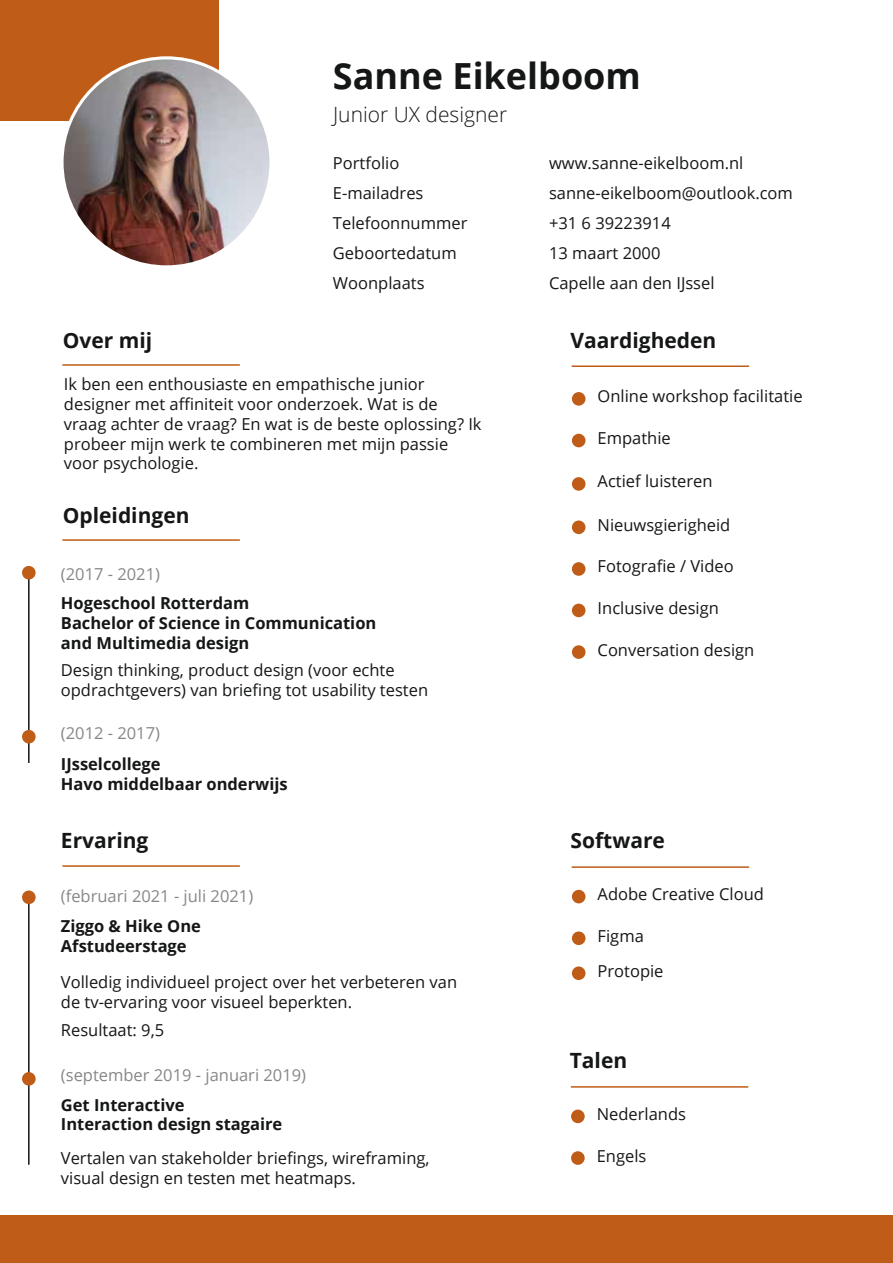
<style>
.page{position:relative;width:893px;height:1263px;background:#fff}
.page>*{position:absolute;margin:0;border:0;box-sizing:border-box;transform-origin:0 0}
.t1{font:700 36px "Open Sans";color:#151616}
.t2{font:700 21px "Open Sans";color:#151616}
.t3{font:300 21px "Open Sans";color:#151616}
.t4{font:16.5px/19.8px "Open Sans";color:#151616}
.t5{font:700 16.5px/19.8px "Open Sans";color:#151616}
.t6{font:16.5px "Open Sans";color:#878787}
</style>
<div class="page">
<div style="left:0;top:1215px;width:893px;height:48px;background:#bf5c17"></div>
<div style="left:0;top:0;width:218px;height:121px;background:#bf5c17"></div>
<hr style="left:62px;top:865px;width:178px;height:2px;background:#bf5c17">
<hr style="left:28px;top:897px;width:2px;height:268px;background:#151616">
<div style="left:22px;top:890px;width:14px;height:14px;background:#bf5c17;border-radius:50%"></div>
<div style="left:22px;top:1072px;width:14px;height:14px;background:#bf5c17;border-radius:50%"></div>
<svg style="left:61px;top:57px;width:211px;height:211px"></svg>
<img style="left:64px;top:59px;width:205px;height:206px;border-radius:103px">
<hr style="left:62px;top:539px;width:178px;height:2px;background:#bf5c17">
<hr style="left:28px;top:578px;width:2px;height:185px;background:#151616">
<div style="left:22px;top:566px;width:14px;height:13px;background:#bf5c17;border-radius:50%"></div>
<div style="left:572px;top:392px;width:13px;height:14px;background:#bf5c17;border-radius:50%"></div>
<div style="left:572px;top:434px;width:13px;height:13px;background:#bf5c17;border-radius:50%"></div>
<div style="left:572px;top:477px;width:13px;height:14px;background:#bf5c17;border-radius:50%"></div>
<div style="left:572px;top:520px;width:13px;height:14px;background:#bf5c17;border-radius:50%"></div>
<div style="left:572px;top:562px;width:13px;height:14px;background:#bf5c17;border-radius:50%"></div>
<div style="left:572px;top:604px;width:13px;height:13px;background:#bf5c17;border-radius:50%"></div>
<div style="left:572px;top:645px;width:13px;height:14px;background:#bf5c17;border-radius:50%"></div>
<div style="left:571px;top:1109px;width:14px;height:14px;background:#bf5c17;border-radius:50%"></div>
<div style="left:571px;top:1151px;width:14px;height:14px;background:#bf5c17;border-radius:50%"></div>
<div style="left:22px;top:730px;width:14px;height:13px;background:#bf5c17;border-radius:50%"></div>
<hr style="left:62px;top:364px;width:178px;height:2px;background:#bf5c17">
<hr style="left:572px;top:365px;width:177px;height:2px;background:#bf5c17">
<hr style="left:571px;top:1086px;width:177px;height:2px;background:#bf5c17">
<div style="left:572px;top:890px;width:13px;height:13px;background:#bf5c17;border-radius:50%"></div>
<div style="left:572px;top:931px;width:13px;height:14px;background:#bf5c17;border-radius:50%"></div>
<div style="left:572px;top:966px;width:13px;height:14px;background:#bf5c17;border-radius:50%"></div>
<hr style="left:572px;top:866px;width:177px;height:2px;background:#bf5c17">
<h1 class="t1" style="left:333px;top:50px;width:309px">Sanne Eikelboom</h1>
<p class="t3" style="left:333px;top:100px;width:176px">Junior UX designer</p>
<p class="t4" style="left:333px;top:153px;width:68px">Portfolio</p>
<p class="t4" style="left:549px;top:153px;width:196px">www.sanne-eikelboom.nl</p>
<p class="t4" style="left:333px;top:183px;width:92px">E-mailadres</p>
<p class="t4" style="left:549px;top:183px;width:245px">sanne-eikelboom@outlook.com</p>
<p class="t4" style="left:333px;top:213px;width:136px">Telefoonnummer</p>
<p class="t4" style="left:549px;top:213px;width:123px">+31 6 39223914</p>
<p class="t4" style="left:333px;top:243px;width:125px">Geboortedatum</p>
<p class="t4" style="left:549px;top:243px;width:113px">13 maart 2000</p>
<p class="t4" style="left:333px;top:273px;width:93px">Woonplaats</p>
<p class="t4" style="left:549px;top:273px;width:167px">Capelle aan den IJssel</p>
<p class="t2" style="left:63px;top:325px;width:91px">Over mij</p>
<p class="t2" style="left:571px;top:325px;width:147px">Vaardigheden</p>
<p class="t4" style="left:64px;top:374px;width:419px">Ik ben een enthousiaste en empathische junior designer met affiniteit voor onderzoek. Wat is de vraag achter de vraag? En wat is de beste oplossing? Ik probeer mijn werk te combineren met mijn passie voor psychologie.</p>
<p class="t2" style="left:63px;top:500px;width:128px">Opleidingen</p>
<p class="t6" style="left:61px;top:562px;width:101px">(2017 - 2021)</p>
<p class="t5" style="left:61px;top:593px;width:317px">Hogeschool Rotterdam<br>Bachelor of Science in Communication and Multimedia design</p>
<p class="t4" style="left:61px;top:660px;width:369px">Design thinking, product design (voor echte opdrachtgevers) van briefing tot usability testen</p>
<p class="t6" style="left:61px;top:721px;width:101px">(2012 - 2017)</p>
<p class="t5" style="left:61px;top:754px;width:228px">IJsselcollege<br>Havo middelbaar onderwijs</p>
<p class="t2" style="left:61px;top:825px;width:89px">Ervaring</p>
<p class="t6" style="left:61px;top:885px;width:194px">(februari 2021 - juli 2021)</p>
<p class="t5" style="left:61px;top:915px;width:142px">Ziggo &amp; Hike One<br>Afstudeerstage</p>
<p class="t4" style="left:61px;top:972px;width:398px">Volledig individueel project over het verbeteren van de tv-ervaring voor visueel beperkten.</p>
<p class="t4" style="left:61px;top:1020px;width:105px">Resultaat: 9,5</p>
<p class="t6" style="left:61px;top:1064px;width:247px">(september 2019 - januari 2019)</p>
<p class="t5" style="left:61px;top:1094px;width:223px">Get Interactive<br>Interaction design stagaire</p>
<p class="t4" style="left:61px;top:1148px;width:370px">Vertalen van stakeholder briefings, wireframing, visual design en testen met heatmaps.</p>
<p class="t4" style="left:598px;top:386px;width:206px">Online workshop facilitatie</p>
<p class="t4" style="left:598px;top:428px;width:75px">Empathie</p>
<p class="t4" style="left:598px;top:471px;width:116px">Actief luisteren</p>
<p class="t4" style="left:598px;top:514px;width:134px">Nieuwsgierigheid</p>
<p class="t4" style="left:598px;top:556px;width:138px">Fotografie / Video</p>
<p class="t4" style="left:598px;top:598px;width:123px">Inclusive design</p>
<p class="t4" style="left:598px;top:639px;width:158px">Conversation design</p>
<p class="t2" style="left:571px;top:826px;width:96px">Software</p>
<p class="t4" style="left:598px;top:884px;width:168px">Adobe Creative Cloud</p>
<p class="t4" style="left:598px;top:918px;width:67px;line-height:35px">Figma<br>Protopie</p>
<p class="t2" style="left:570px;top:1046px;width:59px">Talen</p>
<p class="t4" style="left:597px;top:1103px;width:91px">Nederlands</p>
<p class="t4" style="left:597px;top:1145px;width:51px">Engels</p>
</div>
